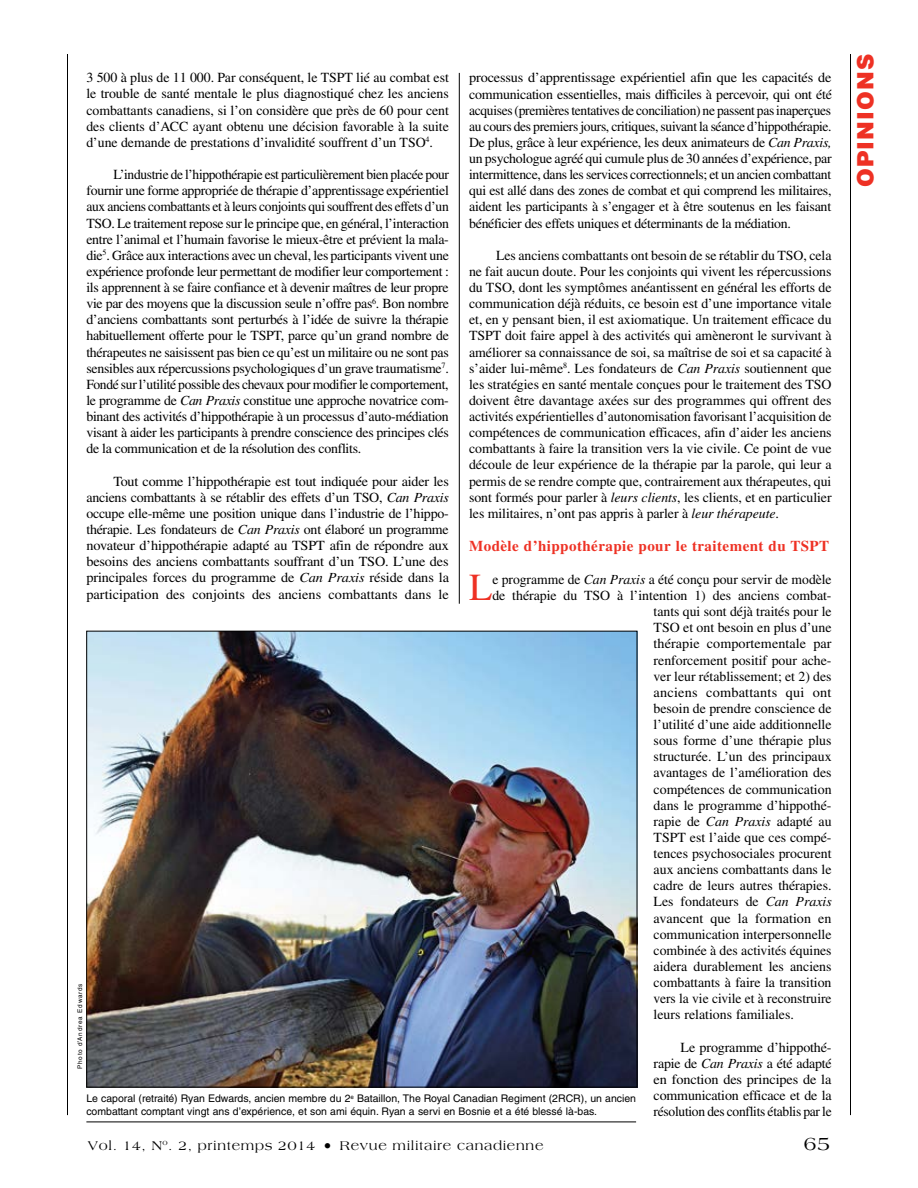
<style>
.page{position:relative;width:918px;height:1188px;background:#fff}
.page>*{position:absolute;margin:0;border:0;box-sizing:border-box;transform-origin:0 0}
.t1{font:38.25px "Times LT Std";color:#ee3124}
.t2{font:900 22.5px "Helvetica LT Std";letter-spacing:.05em;color:#ee3124}
.t3{font:19.5px "Americana Std";color:#000}
.t4{font:700 15px "Times LT Std";letter-spacing:.03em;color:#ee3124}
.t5{font:13.8px/16px "Times LT Std";letter-spacing:-.005em;color:#000;text-align:justify}
.t6{font:13.8px "Times LT Std";letter-spacing:.015em;color:#000}
.t7{font:13.5px "Americana Std";letter-spacing:.05em;color:#000}
.t8{font:10.5px/12.8px "Helvetica LT Std";color:#000}
.t9{font:6.3px "Helvetica LT Std";letter-spacing:.125em;color:#000}
.s1{font-style:italic}
.s2{font-size:16.5px}
</style>
<div class="page">
<hr style="left:850px;top:54px;width:1px;height:1061px;background:#000">
<hr style="left:67px;top:54px;width:1px;height:1061px;background:#000">
<hr style="left:459px;top:73px;width:1px;height:531px;background:#000">
<img style="left:88px;top:633px;width:547px;height:453px">
<hr style="left:86px;top:1122px;width:550px;height:1px;background:#000">
<p class="t5" style="left:86px;top:70px;width:364px">3 500 à plus de 11 000. Par conséquent, le TSPT lié au combat est le trouble de santé mentale le plus diagnostiqué chez les anciens combattants canadiens, si l’on considère que près de 60 pour cent des clients d’ACC ayant obtenu une décision favorable à la suite d’une demande de prestations d’invalidité souffrent d’un TSO<sup>4</sup>.</p>
<p class="t5" style="left:86px;top:166px;width:364px;text-indent:27px">L’industrie de l’hippothérapie est particulièrement bien placée pour fournir une forme appropriée de thérapie d’apprentissage expérientiel aux anciens combattants et à leurs conjoints qui souffrent des effets d’un TSO. Le traitement repose sur le principe que, en général, l’interaction entre l’animal et l’humain favorise le mieux-être et prévient la mala&shy;die<sup>5</sup>. Grâce aux interactions avec un cheval, les participants vivent une expérience profonde leur permettant de modifier leur comportement : ils apprennent à se faire confiance et à devenir maîtres de leur propre vie par des moyens que la discussion seule n’offre pas<sup>6</sup>. Bon nombre d’anciens combattants sont perturbés à l’idée de suivre la thérapie habituellement offerte pour le TSPT, parce qu’un grand nombre de thérapeutes ne saisissent pas bien ce qu’est un militaire ou ne sont pas sensibles aux répercussions psychologiques d’un grave traumatisme<sup>7</sup>.<br>Fondé sur l’utilité possible des chevaux pour modifier le comportement, le programme de <span class="s1">Can Praxis</span> constitue une approche novatrice com&shy;binant des activités d’hippothérapie à un processus d’auto-médiation visant à aider les participants à prendre conscience des principes clés de la communication et de la résolution des conflits.</p>
<p class="t5" style="left:86px;top:473px;width:364px;text-indent:27px">Tout comme l’hippothérapie est tout indiquée pour aider les anciens combattants à se rétablir des effets d’un TSO, <span class="s1">Can Praxis </span>occupe elle-même une position unique dans l’industrie de l’hippo&shy;thérapie. Les fondateurs de <span class="s1">Can Praxis</span> ont élaboré un programme novateur d’hippothérapie adapté au TSPT afin de répondre aux besoins des anciens combattants souffrant d’un TSO. L’une des principales forces du programme de <span class="s1">Can Praxis</span> réside dans la participation des conjoints des anciens combattants dans le</p>
<p class="t5" style="left:469px;top:70px;width:364px">processus d’apprentissage expérientiel afin que les capacités de communication essentielles, mais difficiles à percevoir, qui ont été acquises (premières tentatives de conciliation) ne passent pas inaperçues au cours des premiers jours, critiques, suivant la séance d’hippothérapie.<br>De plus, grâce à leur expérience, les deux animateurs de <span class="s1">Can Praxis, </span>un psychologue agréé qui cumule plus de 30 années d’expérience, par intermittence, dans les services correctionnels; et un ancien combattant qui est allé dans des zones de combat et qui comprend les militaires, aident les participants à s’engager et à être soutenus en les faisant bénéficier des effets uniques et déterminants de la médiation.</p>
<p class="t5" style="left:469px;top:247px;width:364px;text-indent:27px">Les anciens combattants ont besoin de se rétablir du TSO, cela ne fait aucun doute. Pour les conjoints qui vivent les répercussions du TSO, dont les symptômes anéantissent en général les efforts de communication déjà réduits, ce besoin est d’une importance vitale et, en y pensant bien, il est axiomatique. Un traitement efficace du TSPT doit faire appel à des activités qui amèneront le survivant à améliorer sa connaissance de soi, sa maîtrise de soi et sa capacité à s’aider lui-même<sup>8</sup>. Les fondateurs de <span class="s1">Can Praxis</span> soutiennent que les stratégies en santé mentale conçues pour le traitement des TSO doivent être davantage axées sur des programmes qui offrent des activités expérientielles d’autonomisation favorisant l’acquisition de compétences de communication efficaces, afin d’aider les anciens combattants à faire la transition vers la vie civile. Ce point de vue découle de leur expérience de la thérapie par la parole, qui leur a permis de se rendre compte que, contrairement aux thérapeutes, qui sont formés pour parler à <span class="s1">leurs clients</span>, les clients, et en particulier les militaires, n’ont pas appris à parler à <span class="s1">leur thérapeute</span>.</p>
<p class="t4" style="left:469px;top:537px;width:362px">Modèle d’hippothérapie pour le traitement du TSPT</p>
<h1 class="t1" style="left:469px;top:566px;width:25px">L</h1>
<p class="t5" style="left:492px;top:571px;width:341px">e programme de <span class="s1">Can Praxis</span> a été conçu pour servir de modèle</p>
<p class="t5" style="left:492px;top:587px;width:341px">de thérapie du TSO à l’intention 1) des anciens combat-</p>
<p class="t5" style="left:654px;top:603px;width:179px">tants qui sont déjà traités pour le</p>
<p class="t5" style="left:654px;top:620px;width:179px">TSO et ont besoin en plus d’une</p>
<p class="t5" style="left:654px;top:636px;width:179px">thérapie comportementale par</p>
<p class="t5" style="left:654px;top:652px;width:179px">renforcement positif pour ache-</p>
<p class="t5" style="left:654px;top:668px;width:179px">ver leur rétablissement; et 2) des</p>
<p class="t6" style="left:654px;top:684px;width:179px">anciens combattants qui ont</p>
<p class="t5" style="left:654px;top:700px;width:179px">besoin de prendre conscience de</p>
<p class="t5" style="left:654px;top:716px;width:179px">l’utilité d’une aide additionnelle</p>
<p class="t5" style="left:654px;top:732px;width:179px">sous forme d’une thérapie plus</p>
<p class="t5" style="left:654px;top:749px;width:179px">structurée. L’un des principaux</p>
<p class="t5" style="left:654px;top:765px;width:179px">avantages de l’amélioration des</p>
<p class="t5" style="left:654px;top:781px;width:179px">compétences de communication</p>
<p class="t5" style="left:654px;top:797px;width:179px">dans le programme d’hippothé-</p>
<p class="t5" style="left:654px;top:813px;width:179px">rapie de <span class="s1">Can Praxis</span> adapté au</p>
<p class="t5" style="left:654px;top:829px;width:179px">TSPT est l’aide que ces compé-</p>
<p class="t5" style="left:654px;top:845px;width:179px">tences psychosociales procurent</p>
<p class="t5" style="left:654px;top:861px;width:179px">aux anciens combattants dans le</p>
<p class="t5" style="left:654px;top:878px;width:179px">cadre de leurs autres thérapies.</p>
<p class="t5" style="left:654px;top:894px;width:180px">Les fondateurs de <span class="s1">Can Praxis</span></p>
<p class="t5" style="left:654px;top:910px;width:179px">avancent que la formation en</p>
<p class="t5" style="left:654px;top:926px;width:179px">communication interpersonnelle</p>
<p class="t5" style="left:654px;top:942px;width:179px">combinée à des activités équines</p>
<p class="t5" style="left:654px;top:958px;width:179px">aidera durablement les anciens</p>
<p class="t5" style="left:654px;top:974px;width:179px">combattants à faire la transition</p>
<p class="t5" style="left:654px;top:990px;width:179px">vers la vie civile et à reconstruire</p>
<p class="t5" style="left:654px;top:1007px;width:142px">leurs relations familiales.</p>
<p class="t5" style="left:654px;top:1039px;width:180px;text-indent:27px">Le programme d’hippothé&shy;rapie de <span class="s1">Can Praxis</span> a été adapté en fonction des principes de la communication efficace et de la résolution des conflits établis par le</p>
<p class="t9" style="left:76px;top:1069px;width:87px;rotate:-90deg">Photo d’Andrea Edwards</p>
<p class="t8" style="left:86px;top:1092px;width:551px">Le caporal (retraité) Ryan Edwards, ancien membre du 2<sup>e</sup> Bataillon, The Royal Canadian Regiment (2RCR), un ancien combattant comptant vingt ans d’expérience, et son ami équin. Ryan a servi en Bosnie et a été blessé là-bas.</p>
<p class="t7" style="left:88px;top:1138px;width:457px">Vol. 14, N<sup>o</sup>. 2, printemps 2014 <span class="s2">•</span> Revue militaire canadienne</p>
<h3 class="t3" style="left:804px;top:1132px;width:28px">65</h3>
<h2 class="t2" style="left:851px;top:187px;width:134px;rotate:-90deg">OPINIONS</h2>
</div>
